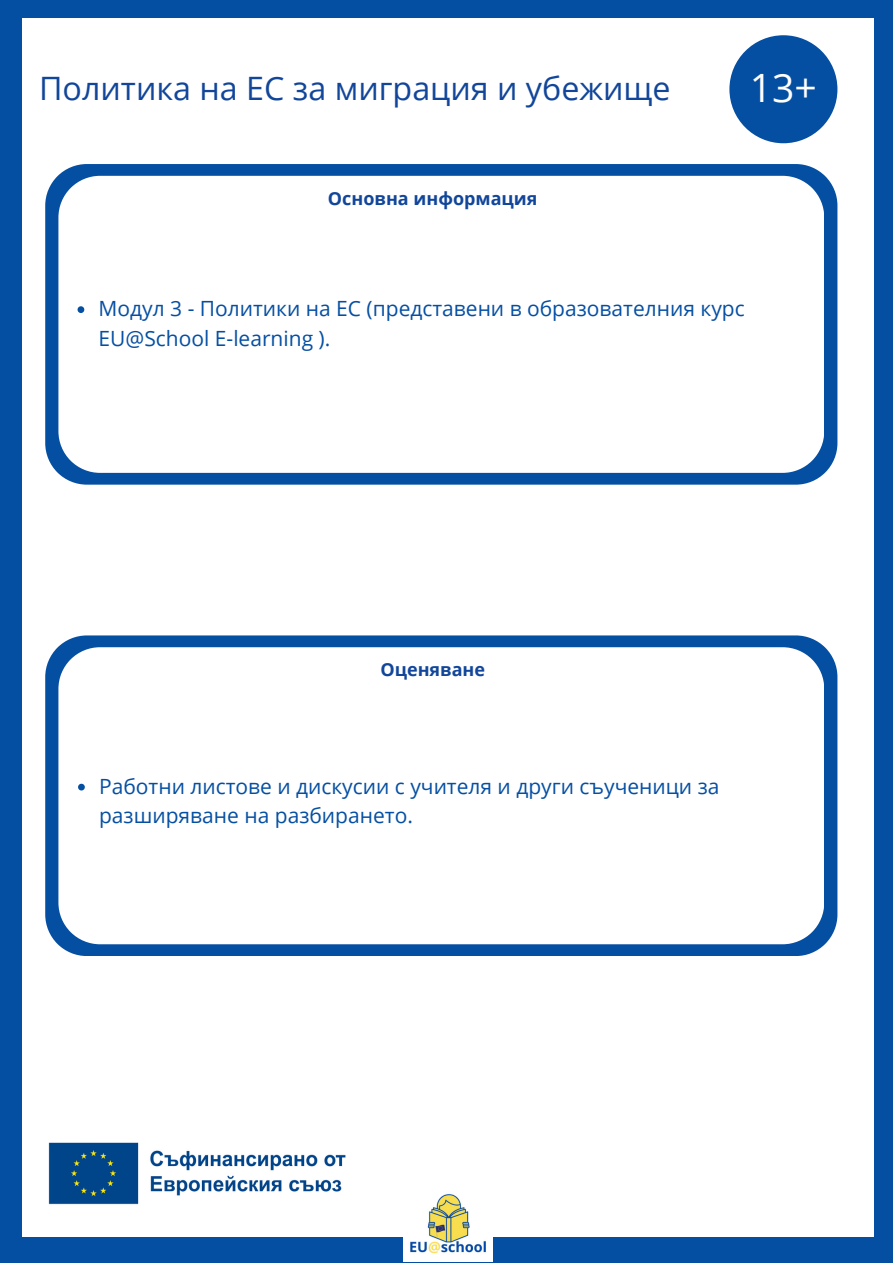
<style>
.page{position:relative;width:893px;height:1264px;background:#fff}
.page>*{position:absolute;margin:0;border:0;box-sizing:border-box;transform-origin:0 0}
.t1{font:39px "Open Sans";color:#fff}
.t2{font:32.25px "Open Sans";color:#12469a}
.t3{font:21px/29.2px "Open Sans";color:#054fa3}
.t4{font:700 18px "Open Sans";color:#12469a}
</style>
<div class="page">
<div style="left:0;top:0;width:892px;height:1262px;background:#054fa3"></div>
<div style="left:22px;top:18px;width:851px;height:1218px;background:#fff"></div>
<div style="left:729px;top:35px;width:108px;height:108px;background:#054fa3;border-radius:50%"></div>
<svg style="left:45px;top:164px;width:792px;height:320px;background:#155aa8"></svg>
<svg style="left:58px;top:176px;width:766px;height:297px"></svg>
<svg style="left:78px;top:306px;width:6px;height:7px"></svg>
<svg style="left:45px;top:635px;width:792px;height:321px;background:#185daa"></svg>
<svg style="left:58px;top:647px;width:766px;height:297px"></svg>
<svg style="left:78px;top:783px;width:7px;height:7px"></svg>
<img style="left:403px;top:1194px;width:89px;height:67px">
<img style="left:48px;top:1142px;width:298px;height:63px">
<p class="t2" style="left:39px;top:65px;width:633px">Политика на ЕС за миграция и убежище</p>
<p class="t4" style="left:328px;top:186px;width:211px">Основна информация</p>
<p class="t1" style="left:749px;top:60px;width:68px">13+</p>
<p class="t3" style="left:99px;top:293px;width:647px">Модул 3 - Политики на ЕС (представени в образователния курс<br>EU@School E-learning ).</p>
<p class="t4" style="left:380px;top:657px;width:106px">Оценяване</p>
<p class="t3" style="left:99px;top:771px;width:621px">Работни листове и дискусии с учителя и други съученици за разширяване на разбирането.</p>
</div>
